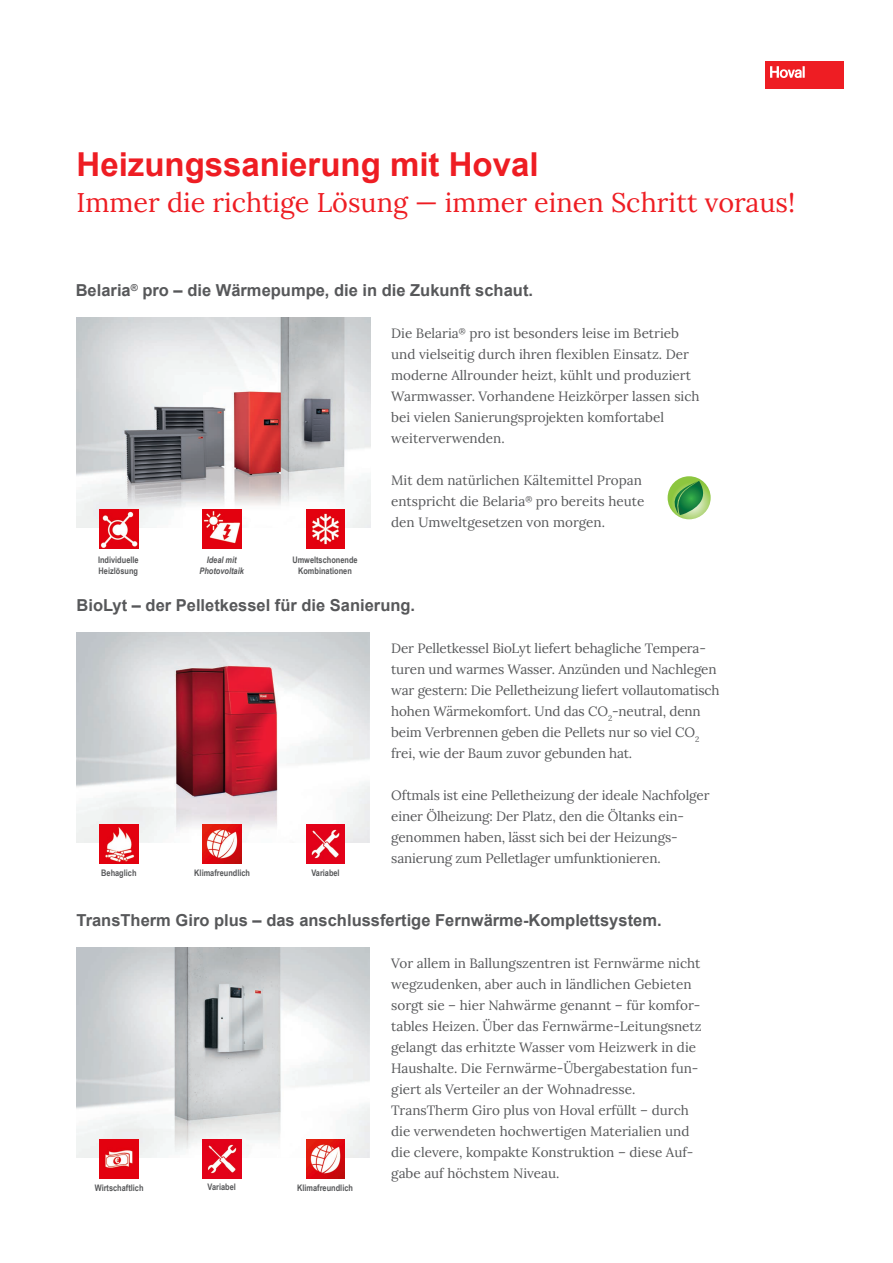
<style>
.page{position:relative;width:893px;height:1263px;background:#fff}
.page>*{position:absolute;margin:0;border:0;box-sizing:border-box;transform-origin:0 0}
.t1{font:700 33px "Arial";color:#ee1d23}
.t2{font:27px "Lora";color:#ee1d23}
.t3{font:700 16.5px "Arial";color:#57585a}
.t4{font:13.5px/21px "Lora";color:#57585a}
.t5{font:700 9px/10.8px "Arial Narrow";color:#57585a}
.t6{font:italic 700 9px "Arial Narrow";color:#57585a}
</style>
<div class="page">
<svg style="left:668px;top:476px;width:43px;height:43px"></svg>
<svg style="left:669px;top:481px;width:42px;height:34px"></svg>
<img style="left:77px;top:632px;width:293px;height:210px">
<img style="left:77px;top:947px;width:293px;height:210px">
<img style="left:77px;top:317px;width:294px;height:210px">
<img style="left:203px;top:509px;width:39px;height:39px">
<img style="left:99px;top:509px;width:39px;height:39px">
<img style="left:306px;top:509px;width:39px;height:39px">
<img style="left:99px;top:825px;width:39px;height:38px">
<img style="left:203px;top:825px;width:39px;height:38px">
<img style="left:306px;top:825px;width:39px;height:38px">
<img style="left:99px;top:1139px;width:39px;height:39px">
<img style="left:203px;top:1139px;width:39px;height:39px">
<img style="left:306px;top:1139px;width:39px;height:39px">
<div style="left:765px;top:62px;width:79px;height:27px;background:#ee1d23"></div>
<svg style="left:770px;top:66px;width:35px;height:12px"></svg>
<p class="t1" style="left:77px;top:141px;width:464px">Heizungssanierung mit Hoval</p>
<p class="t2" style="left:77px;top:182px;width:720px">Immer die richtige Lösung — immer einen Schritt voraus!</p>
<p class="t3" style="left:76px;top:279px;width:459px">Belaria<sup>®</sup> pro – die Wärmepumpe, die in die Zukunft schaut.</p>
<p class="t5" style="left:98px;top:554px;width:42px">Individuelle<br>Heizlösung</p>
<p class="t6" style="left:207px;top:553px;width:31px">Ideal mit</p>
<p class="t6" style="left:200px;top:564px;width:46px">Photovoltaik</p>
<p class="t5" style="left:292px;top:554px;width:67px;text-align:center">Umweltschonende<br>Kombinationen</p>
<p class="t4" style="left:391px;top:322px;width:310px">Die Belaria<sup>®</sup> pro ist besonders leise im Betrieb und vielseitig durch ihren flexiblen Einsatz. Der moderne Allrounder heizt, kühlt und produziert Warmwasser. Vorhandene Heizkörper lassen sich bei vielen Sanierungsprojekten komfortabel weiterverwenden.</p>
<p class="t4" style="left:391px;top:469px;width:255px">Mit dem natürlichen Kältemittel Propan entspricht die Belaria<sup>®</sup> pro bereits heute den Umweltgesetzen von morgen.</p>
<p class="t3" style="left:77px;top:594px;width:340px">BioLyt – der Pelletkessel für die Sanierung.</p>
<p class="t5" style="left:101px;top:867px;width:37px">Behaglich</p>
<p class="t5" style="left:194px;top:867px;width:57px">Klimafreundlich</p>
<p class="t5" style="left:311px;top:867px;width:30px">Variabel</p>
<p class="t4" style="left:391px;top:637px;width:330px">Der Pelletkessel BioLyt liefert behagliche Tempera&shy;turen und warmes Wasser. Anzünden und Nachlegen war gestern: Die Pelletheizung liefert vollautomatisch hohen Wärmekomfort. Und das CO<sub>2</sub>-neutral, denn beim Verbrennen geben die Pellets nur so viel CO<sub>2 </sub>frei, wie der Baum zuvor gebunden hat.</p>
<p class="t4" style="left:391px;top:784px;width:320px">Oftmals ist eine Pelletheizung der ideale Nachfolger einer Ölheizung: Der Platz, den die Öltanks ein&shy;genommen haben, lässt sich bei der Heizungs&shy;sanierung zum Pelletlager umfunktionieren.</p>
<p class="t3" style="left:77px;top:909px;width:587px">TransTherm Giro plus – das anschlussfertige Fernwärme-Komplettsystem.</p>
<p class="t5" style="left:95px;top:1182px;width:50px">Wirtschaftlich</p>
<p class="t5" style="left:208px;top:1181px;width:30px">Variabel</p>
<p class="t5" style="left:297px;top:1182px;width:57px">Klimafreundlich</p>
<p class="t4" style="left:391px;top:952px;width:312px">Vor allem in Ballungszentren ist Fernwärme nicht wegzudenken, aber auch in ländlichen Gebieten sorgt sie – hier Nahwärme genannt – für komfor&shy;tables Heizen. Über das Fernwärme-Leitungsnetz gelangt das erhitzte Wasser vom Heizwerk in die Haushalte. Die Fernwärme-Übergabestation fun&shy;giert als Verteiler an der Wohnadresse.<br>TransTherm Giro plus von Hoval erfüllt – durch die verwendeten hochwertigen Materialien und die clevere, kompakte Konstruktion – diese Auf&shy;gabe auf höchstem Niveau.</p>
</div>
